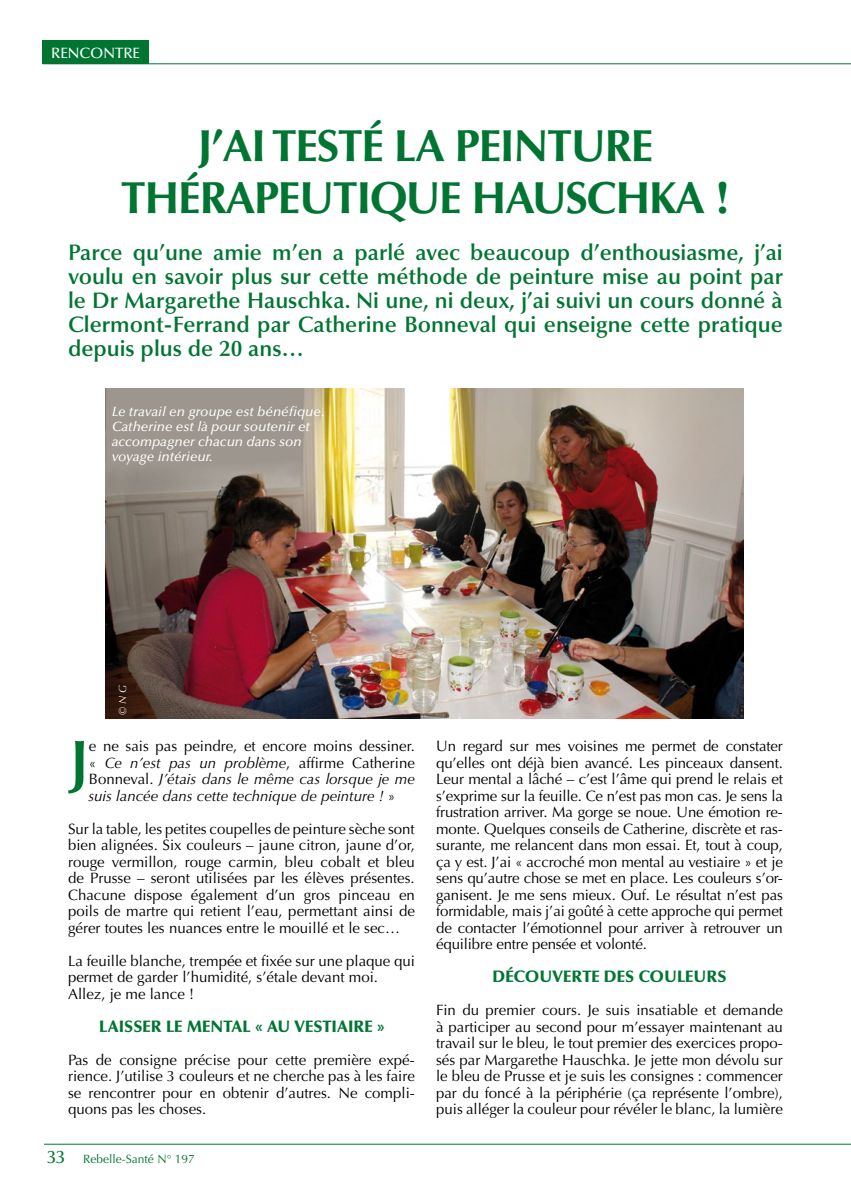
<style>
.page{position:relative;width:851px;height:1191px;background:#fff}
.page>*{position:absolute;margin:0;border:0;box-sizing:border-box;transform-origin:0 0}
.t1{font:600 63.15px "Optima LT Std";color:#007532}
.t2{font:700 45px/52.5px "Optima LT Std";letter-spacing:-.03em;color:#007532;text-align:center}
.t3{font:600 22.5px/24px "Optima LT Std";color:#007532;text-align:justify}
.t4{font:900 16.5px "Optima LT Std";color:#007532}
.t5{font:15px/16.5px "Optima LT Std";color:#000;text-align:justify}
.t6{font:italic 15px/16.5px "Optima LT Std";color:#000;text-align:justify}
.t7{font:500 15px "Optima LT Std";color:#fff}
.t8{font:italic 500 13.5px/15px "Optima LT Std";color:#fff}
.t9{font:12px "Optima LT Std";color:#007532}
.t10{font:italic 10.5px "Optima LT Std";color:#fff}
.s1{font-style:normal}
.s2{font-weight:500;font-size:18px}
</style>
<div class="page">
<div style="left:43px;top:40px;width:106px;height:24px;background:#007532"></div>
<div style="left:46px;top:1144px;width:214px;height:24px;border:2px solid #fff"></div>
<hr style="left:44px;top:1143px;width:806px;height:1px;background:#007532">
<hr style="left:43px;top:63px;width:807px;height:1px;background:#007532">
<img style="left:105px;top:388px;width:638px;height:331px">
<p class="t7" style="left:51px;top:44px;width:90px">RENCONTRE</p>
<h2 class="t2" style="left:121px;top:120px;width:610px">J’AI TESTÉ LA PEINTURE<br>THÉRAPEUTIQUE HAUSCHKA !</h2>
<p class="t3" style="left:68px;top:240px;width:716px">Parce qu’une amie m’en a parlé avec beaucoup d’enthousiasme, j’ai voulu en savoir plus sur cette méthode de peinture mise au point par le Dr Margarethe Hauschka. Ni une, ni deux, j’ai suivi un cours donné à Clermont-Ferrand par Catherine Bonneval qui enseigne cette pratique depuis plus de 20 ans…</p>
<p class="t8" style="left:112px;top:404px;width:214px">Le travail en groupe est bénéfique.<br>Catherine est là pour soutenir et accompagner chacun dans son voyage intérieur.</p>
<p class="t10" style="left:116px;top:714px;width:32px;rotate:-90deg">© N G</p>
<h1 class="t1" style="left:69px;top:726px;width:21px">J</h1>
<p class="t6" style="left:88px;top:738px;width:328px"><span class="s1">e ne sais pas peindre, et encore moins dessiner. «</span> Ce n’est pas un problème<span class="s1">, affirme Catherine Bonneval.</span> J’étais dans le même cas lorsque je me suis lancée dans cette technique de peinture ! <span class="s1">»</span></p>
<p class="t5" style="left:68px;top:820px;width:348px">Sur la table, les petites coupelles de peinture sèche sont bien alignées. Six couleurs – jaune citron, jaune d’or, rouge vermillon, rouge carmin, bleu cobalt et bleu de Prusse – seront utilisées par les élèves présentes.<br>Chacune dispose également d’un gros pinceau en poils de martre qui retient l’eau, permettant ainsi de gérer toutes les nuances entre le mouillé et le sec…</p>
<p class="t5" style="left:68px;top:952px;width:348px;text-align:left">La feuille blanche, trempée et fixée sur une plaque qui permet de garder l’humidité, s’étale devant moi.<br>Allez, je me lance !</p>
<p class="t4" style="left:99px;top:1016px;width:287px">LAISSER LE MENTAL « AU VESTIAIRE »</p>
<p class="t5" style="left:68px;top:1051px;width:348px">Pas de consigne précise pour cette première expé&shy;rience. J’utilise 3 couleurs et ne cherche pas à les faire se rencontrer pour en obtenir d’autres. Ne compli&shy;quons pas les choses.</p>
<p class="t9" style="left:47px;top:1151px;width:149px"><span class="s2">33</span> Rebelle-Santé N° 197</p>
<p class="t5" style="left:436px;top:738px;width:348px">Un regard sur mes voisines me permet de constater qu’elles ont déjà bien avancé. Les pinceaux dansent.<br>Leur mental a lâché – c’est l’âme qui prend le relais et s’exprime sur la feuille. Ce n’est pas mon cas. Je sens la frustration arriver. Ma gorge se noue. Une émotion re&shy;monte. Quelques conseils de Catherine, discrète et ras&shy;surante, me relancent dans mon essai. Et, tout à coup, ça y est. J’ai « accroché mon mental au vestiaire » et je sens qu’autre chose se met en place. Les couleurs s’or&shy;ganisent. Je me sens mieux. Ouf. Le résultat n’est pas formidable, mais j’ai goûté à cette approche qui permet de contacter l’émotionnel pour arriver à retrouver un équilibre entre pensée et volonté.</p>
<p class="t4" style="left:492px;top:967px;width:235px">DÉCOUVERTE DES COULEURS</p>
<p class="t5" style="left:436px;top:1002px;width:348px">Fin du premier cours. Je suis insatiable et demande à participer au second pour m’essayer maintenant au travail sur le bleu, le tout premier des exercices propo&shy;sés par Margarethe Hauschka. Je jette mon dévolu sur le bleu de Prusse et je suis les consignes : commencer par du foncé à la périphérie (ça représente l’ombre), puis alléger la couleur pour révéler le blanc, la lumière</p>
</div>
